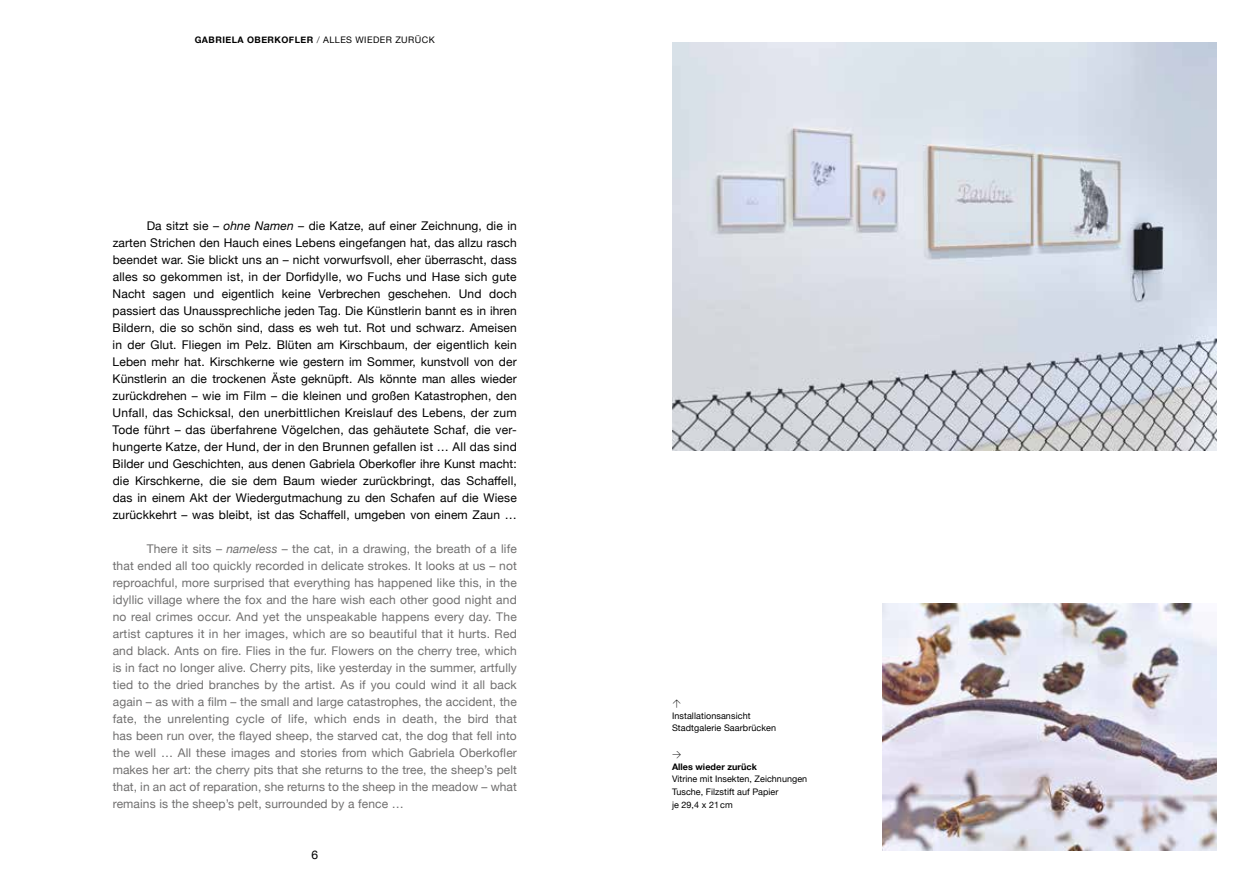
<style>
.page{position:relative;width:1259px;height:893px;background:#fff}
.page>*{position:absolute;margin:0;border:0;box-sizing:border-box;transform-origin:0 0}
.t1{font:12px/17px "Helvetica Neue";letter-spacing:.01em;color:#000;text-align:justify}
.t2{font:12px/17px "Helvetica Neue";letter-spacing:.01em;color:#706f6f;text-align:justify}
.t3{font:9px/12.8px "Helvetica Neue";letter-spacing:.005em;color:#000}
.t4{font:700 9px "Helvetica Neue";letter-spacing:.05em;color:#000}
.t5{font:700 9px "Helvetica Neue";letter-spacing:.005em;color:#000}
.t6{font:300 9px "DIN Pro";color:#000}
.s1{font-weight:300}
.s2{font-weight:400}
.s3{font-style:italic}
</style>
<div class="page">
<img style="left:882px;top:604px;width:334px;height:246px">
<img style="left:672px;top:43px;width:544px;height:408px">
<p class="t4" style="left:195px;top:32px;width:241px">GABRIELA OBERKOFLER <span class="s1">/</span> <span class="s2">ALLES WIEDER ZURÜCK</span></p>
<p class="t1" style="left:113px;top:218px;width:406px;text-indent:34px">Da sitzt sie – <span class="s3">ohne Namen</span> – die Katze, auf einer Zeichnung, die in zarten Strichen den Hauch eines Lebens eingefangen hat, das allzu rasch beendet war. Sie blickt uns an – nicht vorwurfsvoll, eher überrascht, dass alles so gekommen ist, in der Dorfidylle, wo Fuchs und Hase sich gute Nacht sagen und eigentlich keine Verbrechen geschehen. Und doch passiert das Unaussprechliche jeden Tag. Die Künstlerin bannt es in ihren Bildern, die so schön sind, dass es weh tut. Rot und schwarz. Ameisen in der Glut. Fliegen im Pelz. Blüten am Kirschbaum, der eigentlich kein Leben mehr hat. Kirschkerne wie gestern im Sommer, kunstvoll von der Künstlerin an die trockenen Äste geknüpft. Als könnte man alles wieder zurückdrehen – wie im Film – die kleinen und großen Katastrophen, den Unfall, das Schicksal, den unerbittlichen Kreislauf des Lebens, der zum Tode führt – das überfahrene Vögelchen, das gehäutete Schaf, die ver&shy;hungerte Katze, der Hund, der in den Brunnen gefallen ist … All das sind Bilder und Geschichten, aus denen Gabriela Oberkofler ihre Kunst macht: die Kirschkerne, die sie dem Baum wieder zurückbringt, das Schaffell, das in einem Akt der Wiedergutmachung zu den Schafen auf die Wiese zurückkehrt – was bleibt, ist das Schaffell, umgeben von einem Zaun …</p>
<p class="t2" style="left:113px;top:541px;width:406px;text-indent:34px">There it sits – <span class="s3">nameless</span> – the cat, in a drawing, the breath of a life that ended all too quickly recorded in delicate strokes. It looks at us – not reproachful, more surprised that everything has happened like this, in the idyllic village where the fox and the hare wish each other good night and no real crimes occur. And yet the unspeakable happens every day. The artist captures it in her images, which are so beautiful that it hurts. Red and black. Ants on fire. Flies in the fur. Flowers on the cherry tree, which is in fact no longer alive. Cherry pits, like yesterday in the summer, artfully tied to the dried branches by the artist. As if you could wind it all back again – as with a film – the small and large catastrophes, the accident, the fate, the unrelenting cycle of life, which ends in death, the bird that has been run over, the flayed sheep, the starved cat, the dog that fell into the well … All these images and stories from which Gabriela Oberkofler makes her art: the cherry pits that she returns to the tree, the sheep’s pelt that, in an act of reparation, she returns to the sheep in the meadow – what remains is the sheep’s pelt, surrounded by a fence …</p>
<p class="t1" style="left:311px;top:847px;width:8px">6</p>
<p class="t6" style="left:672px;top:696px;width:11px">↑</p>
<p class="t3" style="left:672px;top:710px;width:106px">Installationsansicht<br>Stadtgalerie Saarbrücken</p>
<p class="t6" style="left:672px;top:747px;width:11px">→</p>
<p class="t5" style="left:672px;top:759px;width:86px">Alles wieder zurück</p>
<p class="t3" style="left:672px;top:773px;width:137px">Vitrine mit Insekten, Zeichnungen<br>Tusche, Filzstift auf Papier<br>je 29,4 x 21cm</p>
</div>
